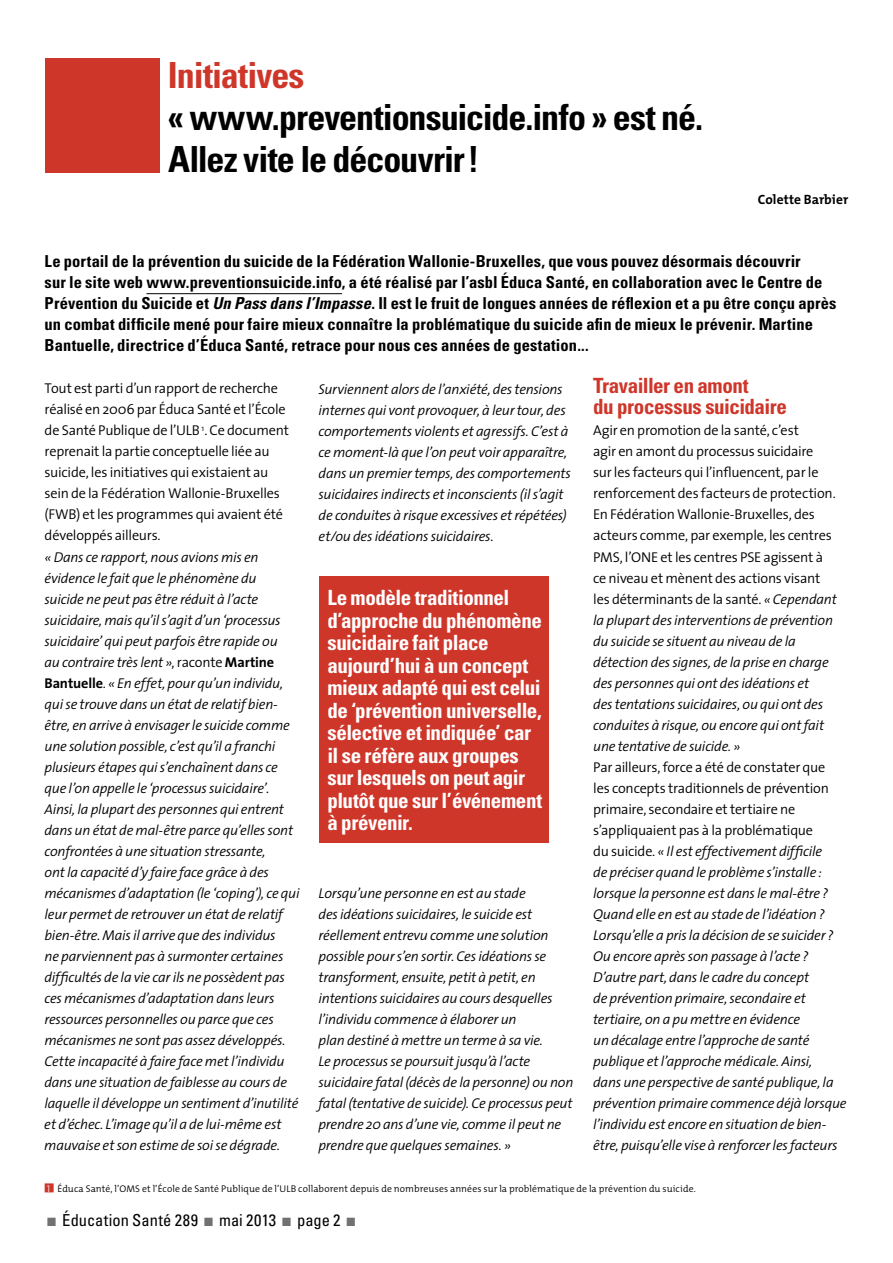
<style>
.page{position:relative;width:893px;height:1263px;background:#fff}
.page>*{position:absolute;margin:0;border:0;box-sizing:border-box;transform-origin:0 0}
.t1{font:700 condensed 36px/42px "Univers";letter-spacing:-.03em;color:#000}
.t2{font:700 condensed 36px "Univers";letter-spacing:-.025em;color:#cf362a}
.t3{font:700 condensed 21px/22.5px "Univers";letter-spacing:-.02em;color:#fff}
.t4{font:700 condensed 21px/21px "Univers";letter-spacing:-.02em;color:#cf362a}
.t5{font:700 condensed 16.5px/21px "Univers";letter-spacing:.005em;color:#000}
.t6{font:condensed 16.5px "Univers";letter-spacing:.005em;color:#000}
.t7{font:italic 300 14.25px/21px "The Sans";letter-spacing:-.015em;color:#000}
.t8{font:300 14.25px/21px "The Sans";letter-spacing:-.015em;color:#000}
.t9{font:700 13.5px "The Mix";letter-spacing:.005em;color:#000}
.t10{font:300 9.75px "The Mix";letter-spacing:.01em;color:#000}
.s1{font-style:italic}
.s2{font-style:normal}
.s3{font-weight:700;font-style:normal}
.s4{font-family:"The Mix Light Caps";font-weight:400;color:#fff}
.s5{font-weight:900;font-stretch:normal;color:#707172}
</style>
<div class="page">
<div style="left:45px;top:58px;width:114px;height:114px;background:#cf362a"></div>
<hr style="left:146px;top:293px;width:196px;height:1px;background:#000">
<div style="left:45px;top:1183px;width:9px;height:9px;background:#cf362a"></div>
<div style="left:319px;top:577px;width:230px;height:266px;background:#cf362a"></div>
<h1 class="t2" style="left:168px;top:53px;width:138px">Initiatives</h1>
<h1 class="t1" style="left:168px;top:96px;width:537px">« www.preventionsuicide.info » est né.<br>Allez vite le découvrir!</h1>
<p class="t9" style="left:758px;top:189px;width:92px">Colette Barbier</p>
<p class="t5" style="left:45px;top:251px;width:793px">Le portail de la prévention du suicide de la Fédération Wallonie-Bruxelles, que vous pouvez désormais découvrir<br>sur le site web www.preventionsuicide.info, a été réalisé par l’asbl Éduca Santé, en collaboration avec le Centre de Prévention du Suicide et <span class="s1">Un Pass dans l’Impasse</span>. Il est le fruit de longues années de réflexion et a pu être conçu après un combat difficile mené pour faire mieux connaître la problématique du suicide afin de mieux le prévenir. Martine Bantuelle, directrice d’Éduca Santé, retrace pour nous ces années de gestation...</p>
<p class="t8" style="left:45px;top:378px;width:246px">Tout est parti d’un rapport de recherche réalisé en 2006 par Éduca Santé et l’École de Santé Publique de l’ULB <sup>1</sup>. Ce document reprenait la partie conceptuelle liée au suicide, les initiatives qui existaient au sein de la Fédération Wallonie-Bruxelles (FWB) et les programmes qui avaient été développés ailleurs.</p>
<p class="t7" style="left:44px;top:546px;width:257px">« Dans ce rapport, nous avions mis en évidence le fait que le phénomène du<br>suicide ne peut pas être réduit à l’acte suicidaire, mais qu’il s’agit d’un ‘processus suicidaire’ qui peut parfois être rapide ou<br>au contraire très lent »<span class="s2">, raconte</span> <span class="s3">Martine Bantuelle</span><span class="s2">.</span> « En effet, pour qu’un individu, qui se trouve dans un état de relatif bien&shy;être, en arrive à envisager le suicide comme une solution possible, c’est qu’il a franchi plusieurs étapes qui s’enchaînent dans ce que l’on appelle le ‘processus suicidaire’.<br>Ainsi, la plupart des personnes qui entrent dans un état de mal-être parce qu’elles sont confrontées à une situation stressante,<br>ont la capacité d’y faire face grâce à des mécanismes d’adaptation (le ‘coping’), ce qui leur permet de retrouver un état de relatif bien-être. Mais il arrive que des individus<br>ne parviennent pas à surmonter certaines difficultés de la vie car ils ne possèdent pas ces mécanismes d’adaptation dans leurs ressources personnelles ou parce que ces mécanismes ne sont pas assez développés.<br>Cette incapacité à faire face met l’individu dans une situation de faiblesse au cours de laquelle il développe un sentiment d’inutilité et d’échec. L’image qu’il a de lui-même est mauvaise et son estime de soi se dégrade.</p>
<p class="t7" style="left:319px;top:378px;width:254px">Surviennent alors de l’anxiété, des tensions internes qui vont provoquer, à leur tour, des comportements violents et agressifs. C’est à ce moment-là que l’on peut voir apparaître, dans un premier temps, des comportements suicidaires indirects et inconscients (il s’agit de conduites à risque excessives et répétées) et/ou des idéations suicidaires.</p>
<p class="t3" style="left:327px;top:586px;width:216px">Le modèle traditionnel d’approche du phénomène suicidaire fait place aujourd’hui à un concept mieux adapté qui est celui de ‘prévention universelle, sélective et indiquée’ car il se réfère aux groupes sur lesquels on peut agir plutôt que sur l’événement à prévenir.</p>
<p class="t7" style="left:318px;top:882px;width:256px">Lorsqu’une personne en est au stade<br>des idéations suicidaires, le suicide est réellement entrevu comme une solution possible pour s’en sortir. Ces idéations se transforment, ensuite, petit à petit, en intentions suicidaires au cours desquelles l’individu commence à élaborer un<br>plan destiné à mettre un terme à sa vie.<br>Le processus se poursuitjusqu’à l’acte suicidaire fatal (décès de la personne) ou non fatal (tentative de suicide). Ce processus peut prendre 20 ans d’une vie, comme il peut ne prendre que quelques semaines. »</p>
<h2 class="t4" style="left:593px;top:375px;width:195px">Travailler en amont<br>du processus suicidaire</h2>
<p class="t8" style="left:593px;top:420px;width:245px">Agir en promotion de la santé, c’est<br>agir en amont du processus suicidaire<br>sur les facteurs qui l’influencent, par le renforcement des facteurs de protection.<br>En Fédération Wallonie-Bruxelles, des acteurs comme, par exemple, les centres PMS, l’ONE et les centres PSE agissent à ce niveau et mènent des actions visant les déterminants de la santé. <span class="s1">« Cependant la plupart des interventions de prévention du suicide se situent au niveau de la détection des signes, de la prise en charge des personnes qui ont des idéations et<br>des tentations suicidaires, ou qui ont des conduites à risque, ou encore qui ontfait une tentative de suicide. »</span></p>
<p class="t7" style="left:593px;top:756px;width:255px"><span class="s2">Par ailleurs, force a été de constater que<br>les concepts traditionnels de prévention primaire, secondaire et tertiaire ne s’appliquaient pas à la problématique<br>du suicide.</span> « Il est effectivement difficile<br>de préciser quand le problème s’installe : lorsque la personne est dans le mal-être ?<br>Quand elle en est au stade de l’idéation ?<br>Lorsqu’elle a pris la décision de se suicider ?<br>Ou encore après son passage à l’acte ?<br>D’autre part, dans le cadre du concept<br>de prévention primaire, secondaire et tertiaire, on a pu mettre en évidence<br>un décalage entre l’approche de santé publique et l’approche médicale. Ainsi,<br>dans une perspective de santé publique, la prévention primaire commence déjà lorsque l’individu est encore en situation de bien&shy;être, puisqu’elle vise à renforcer lesfacteurs</p>
<p class="t10" style="left:47px;top:1180px;width:651px"><span class="s4">1</span> Éduca Santé, l’OMS et l’École de Santé Publique de l’ULB collaborent depuis de nombreuses années sur la problématique de la prévention du suicide.</p>
<p class="t6" style="left:45px;top:1210px;width:315px"><span class="s5">ı</span>Éducation Santé 289 <span class="s5">ı</span>mai 2013 <span class="s5">ı</span> page 2 <span class="s5">ı</span></p>
</div>
